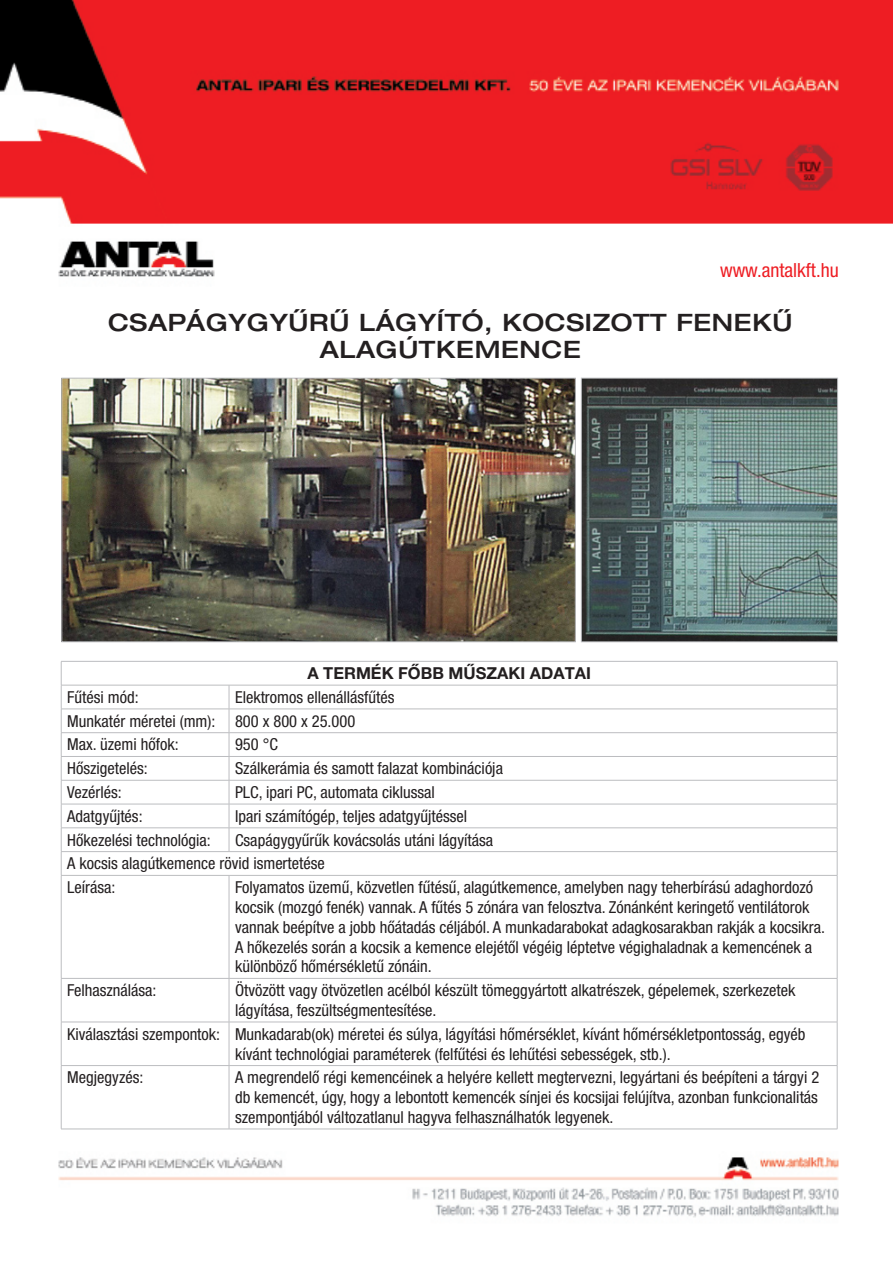
<style>
.page{position:relative;width:893px;height:1263px;background:#fff}
.page>*{position:absolute;margin:0;border:0;box-sizing:border-box;transform-origin:0 0}
.t1{font:500 expanded 24px "Helvetica Neue LT Pro";letter-spacing:.025em;color:#231f20}
.t2{font:condensed 19.5px "Helvetica Neue LT Pro";color:#ee1d23}
.t3{font:condensed 16.5px/19.8px "Helvetica Neue LT Pro";color:#231f20}
.t4{font:700 16.5px "Helvetica Neue LT Pro";color:#231f20}
</style>
<div class="page">
<img style="left:0;top:0;width:893px;height:1218px">
<img style="left:64px;top:380px;width:509px;height:260px">
<div style="left:62px;top:378px;width:513px;height:264px;border:1px solid #bcbdc0"></div>
<img style="left:583px;top:380px;width:253px;height:260px">
<div style="left:581px;top:378px;width:257px;height:264px;border:1px solid #bcbdc0"></div>
<hr style="left:61px;top:661px;width:168px;height:1px;background:#bcbdc0">
<hr style="left:229px;top:661px;width:608px;height:1px;background:#bcbdc0">
<hr style="left:61px;top:685px;width:168px;height:1px;background:#bcbdc0">
<hr style="left:229px;top:685px;width:608px;height:1px;background:#bcbdc0">
<hr style="left:61px;top:709px;width:168px;height:1px;background:#bcbdc0">
<hr style="left:229px;top:709px;width:608px;height:1px;background:#bcbdc0">
<hr style="left:61px;top:732px;width:168px;height:1px;background:#bcbdc0">
<hr style="left:229px;top:732px;width:608px;height:1px;background:#bcbdc0">
<hr style="left:61px;top:756px;width:168px;height:1px;background:#bcbdc0">
<hr style="left:229px;top:756px;width:608px;height:1px;background:#bcbdc0">
<hr style="left:61px;top:780px;width:168px;height:1px;background:#bcbdc0">
<hr style="left:229px;top:780px;width:608px;height:1px;background:#bcbdc0">
<hr style="left:61px;top:804px;width:168px;height:1px;background:#bcbdc0">
<hr style="left:229px;top:804px;width:608px;height:1px;background:#bcbdc0">
<hr style="left:61px;top:827px;width:168px;height:1px;background:#bcbdc0">
<hr style="left:229px;top:827px;width:608px;height:1px;background:#bcbdc0">
<svg style="left:229px;top:685px;width:1px;height:166px"></svg>
<hr style="left:61px;top:851px;width:168px;height:1px;background:#bcbdc0">
<svg style="left:61px;top:662px;width:1px;height:213px"></svg>
<hr style="left:229px;top:851px;width:608px;height:1px;background:#bcbdc0">
<svg style="left:837px;top:661px;width:1px;height:214px"></svg>
<hr style="left:61px;top:875px;width:168px;height:1px;background:#bcbdc0">
<hr style="left:61px;top:875px;width:1px;height:103px;background:#bcbdc0">
<hr style="left:229px;top:875px;width:608px;height:1px;background:#bcbdc0">
<hr style="left:229px;top:875px;width:1px;height:103px;background:#bcbdc0">
<hr style="left:837px;top:875px;width:1px;height:103px;background:#bcbdc0">
<hr style="left:61px;top:978px;width:168px;height:1px;background:#bcbdc0">
<hr style="left:61px;top:978px;width:1px;height:44px;background:#bcbdc0">
<hr style="left:229px;top:978px;width:608px;height:1px;background:#bcbdc0">
<hr style="left:229px;top:978px;width:1px;height:44px;background:#bcbdc0">
<hr style="left:837px;top:978px;width:1px;height:44px;background:#bcbdc0">
<hr style="left:61px;top:1022px;width:168px;height:1px;background:#bcbdc0">
<hr style="left:61px;top:1022px;width:1px;height:43px;background:#bcbdc0">
<hr style="left:229px;top:1022px;width:608px;height:1px;background:#bcbdc0">
<hr style="left:229px;top:1022px;width:1px;height:43px;background:#bcbdc0">
<hr style="left:837px;top:1022px;width:1px;height:43px;background:#bcbdc0">
<hr style="left:61px;top:1065px;width:168px;height:1px;background:#bcbdc0">
<hr style="left:61px;top:1066px;width:1px;height:63px;background:#bcbdc0">
<hr style="left:229px;top:1065px;width:608px;height:1px;background:#bcbdc0">
<hr style="left:229px;top:1066px;width:1px;height:63px;background:#bcbdc0">
<hr style="left:837px;top:1066px;width:1px;height:63px;background:#bcbdc0">
<hr style="left:61px;top:1129px;width:168px;height:1px;background:#bcbdc0">
<hr style="left:229px;top:1129px;width:608px;height:1px;background:#bcbdc0">
<p class="t2" style="left:720px;top:259px;width:120px">www.antalkft.hu</p>
<p class="t1" style="left:108px;top:308px;width:686px">CSAPÁGYGYŰRŰ LÁGYÍTÓ, KOCSIZOTT FENEKŰ</p>
<p class="t1" style="left:320px;top:335px;width:263px">ALAGÚTKEMENCE</p>
<p class="t4" style="left:307px;top:663px;width:285px">A TERMÉK FŐBB MŰSZAKI ADATAI</p>
<p class="t3" style="left:67px;top:687px;width:73px">Fűtési mód:</p>
<p class="t3" style="left:235px;top:687px;width:161px">Elektromos ellenállásfűtés</p>
<p class="t3" style="left:67px;top:711px;width:150px">Munkatér méretei (mm):</p>
<p class="t3" style="left:235px;top:711px;width:122px">800 x 800 x 25.000</p>
<p class="t3" style="left:67px;top:735px;width:113px">Max. üzemi hőfok:</p>
<p class="t3" style="left:235px;top:735px;width:44px">950 °C</p>
<p class="t3" style="left:67px;top:758px;width:82px">Hőszigetelés:</p>
<p class="t3" style="left:235px;top:758px;width:269px">Szálkerámia és samott falazat kombinációja</p>
<p class="t3" style="left:67px;top:782px;width:56px">Vezérlés:</p>
<p class="t3" style="left:235px;top:782px;width:201px">PLC, ipari PC, automata ciklussal</p>
<p class="t3" style="left:67px;top:806px;width:77px">Adatgyűjtés:</p>
<p class="t3" style="left:235px;top:806px;width:234px">Ipari számítógép, teljes adatgyűjtéssel</p>
<p class="t3" style="left:67px;top:830px;width:145px">Hőkezelési technológia:</p>
<p class="t3" style="left:235px;top:830px;width:260px">Csapágygyűrűk kovácsolás utáni lágyítása</p>
<p class="t3" style="left:67px;top:853px;width:259px">A kocsis alagútkemence rövid ismertetése</p>
<p class="t3" style="left:67px;top:877px;width:50px">Leírása:</p>
<p class="t3" style="left:235px;top:877px;width:592px">Folyamatos üzemű, közvetlen fűtésű, alagútkemence, amelyben nagy teherbírású adaghordozó kocsik (mozgó fenék) vannak. A fűtés 5 zónára van felosztva. Zónánként keringető ventilátorok vannak beépítve a jobb hőátadás céljából. A munkadarabokat adagkosarakban rakják a kocsikra.<br>A hőkezelés során a kocsik a kemence elejétől végéig léptetve végighaladnak a kemencének a különböző hőmérsékletű zónáin.</p>
<p class="t3" style="left:67px;top:980px;width:91px">Felhasználása:</p>
<p class="t3" style="left:235px;top:980px;width:562px">Ötvözött vagy ötvözetlen acélból készült tömeggyártott alkatrészek, gépelemek, szerkezetek lágyítása, feszültségmentesítése.</p>
<p class="t3" style="left:67px;top:1024px;width:154px">Kiválasztási szempontok:</p>
<p class="t3" style="left:235px;top:1024px;width:572px">Munkadarab(ok) méretei és súlya, lágyítási hőmérséklet, kívánt hőmérsékletpontosság, egyéb kívánt technológiai paraméterek (felfűtési és lehűtési sebességek, stb.).</p>
<p class="t3" style="left:67px;top:1067px;width:78px">Megjegyzés:</p>
<p class="t3" style="left:235px;top:1067px;width:586px;text-align:justify">A megrendelő régi kemencéinek a helyére kellett megtervezni, legyártani és beépíteni a tárgyi 2 db kemencét, úgy, hogy a lebontott kemencék sínjei és kocsijai felújítva, azonban funkcionalitás szempontjából változatlanul hagyva felhasználhatók legyenek.</p>
</div>
